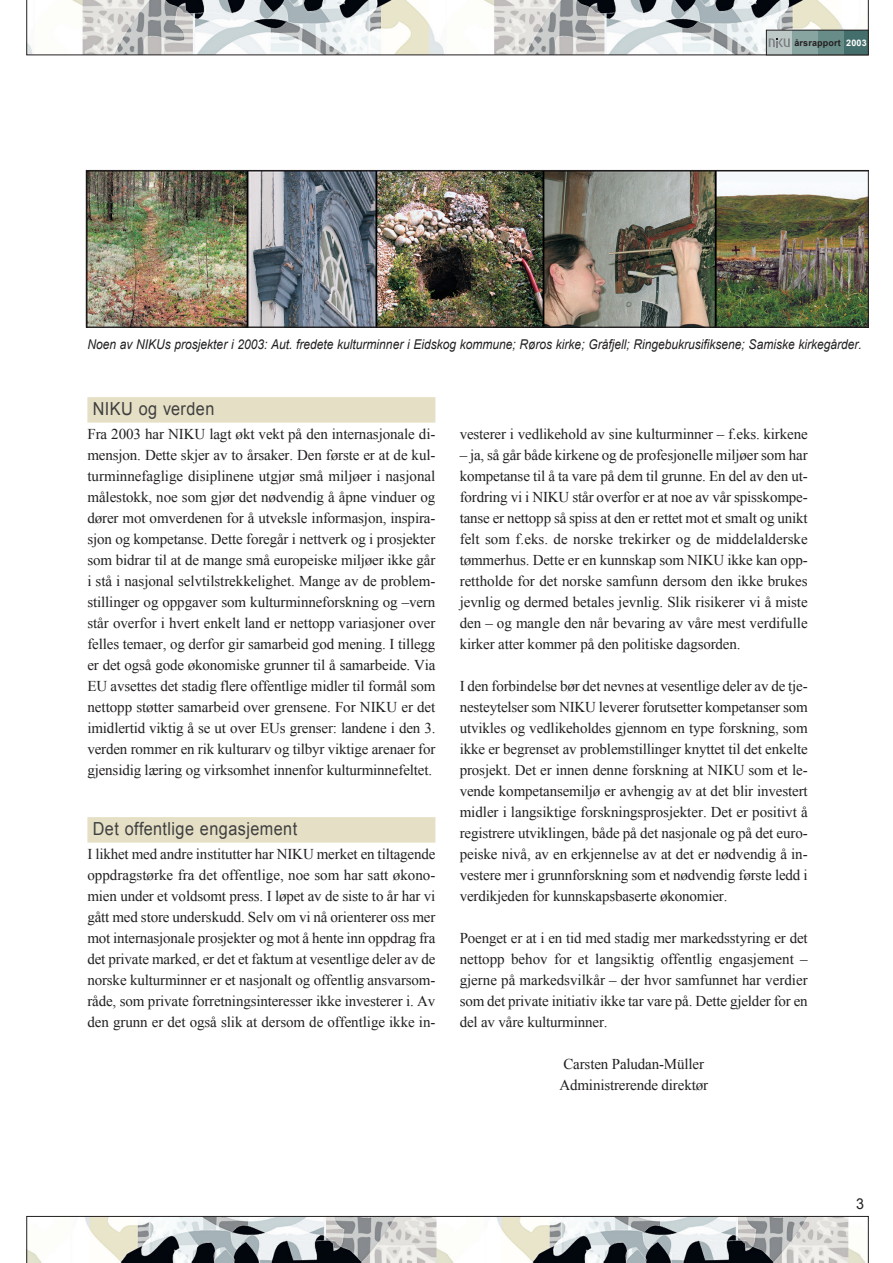
<style>
.page{position:relative;width:893px;height:1263px;background:#fff}
.page>*{position:absolute;margin:0;border:0;box-sizing:border-box;transform-origin:0 0}
.t1{font:18px "Arial";letter-spacing:.03em;color:#3f3f40;scale:.9 1}
.t2{font:15px/21px "Times New Roman";letter-spacing:-.01em;color:#231f20;text-align:justify}
.t3{font:15px "Arial";color:#231f20;scale:.95 1}
.t4{font:italic 13.5px "Arial";color:#231f20;scale:.89 1}
.t5{font:700 9px "Arial";letter-spacing:.015em;color:#231f20}
.s1{color:#fff}
</style>
<div class="page">
<svg style="left:26px;top:0;width:842px;height:55px"></svg>
<div style="left:87px;top:397px;width:348px;height:26px;background:#e5e0c5"></div>
<div style="left:87px;top:817px;width:348px;height:26px;background:#e5e0c5"></div>
<div style="left:842px;top:30px;width:26px;height:25px;background:#446e6b"></div>
<div style="left:817px;top:30px;width:26px;height:25px;background:#688c87"></div>
<div style="left:791px;top:30px;width:26px;height:25px;background:#89a5a1"></div>
<div style="left:766px;top:30px;width:26px;height:25px;background:#bdc9c7"></div>
<div style="left:766px;top:30px;width:102px;height:25px;border:1px solid #231f20"></div>
<svg style="left:768px;top:38px;width:21px;height:9px"></svg>
<svg style="left:26px;top:1216px;width:842px;height:47px"></svg>
<img style="left:88px;top:172px;width:778px;height:153px">
<div style="left:86px;top:170px;width:782px;height:157px;border:1px solid #231f20"></div>
<p class="t5" style="left:794px;top:38px;width:74px">årsrapport <span class="s1">2003</span></p>
<p class="t4" style="left:87px;top:337px;width:871px">Noen av NIKUs prosjekter i 2003: Aut. fredete kulturminner i Eidskog kommune; Røros kirke; Gråfjell; Ringebukrusifiksene; Samiske kirkegårder.</p>
<p class="t1" style="left:93px;top:399px;width:137px">NIKU og verden</p>
<p class="t2" style="left:87px;top:424px;width:349px">Fra 2003 har NIKU lagt økt vekt på den internasjonale di&shy;mensjon. Dette skjer av to årsaker. Den første er at de kul&shy;turminnefaglige disiplinene utgjør små miljøer i nasjonal målestokk, noe som gjør det nødvendig å åpne vinduer og dører mot omverdenen for å utveksle informasjon, inspira&shy;sjon og kompetanse. Dette foregår i nettverk og i prosjekter som bidrar til at de mange små europeiske miljøer ikke går i stå i nasjonal selvtilstrekkelighet. Mange av de problem&shy;stillinger og oppgaver som kulturminneforskning og –vern står overfor i hvert enkelt land er nettopp variasjoner over felles temaer, og derfor gir samarbeid god mening. I tillegg er det også gode økonomiske grunner til å samarbeide. Via EU avsettes det stadig flere offentlige midler til formål som nettopp støtter samarbeid over grensene. For NIKU er det imidlertid viktig å se ut over EUs grenser: landene i den 3. verden rommer en rik kulturarv og tilbyr viktige arenaer for gjensidig læring og virksomhet innenfor kulturminnefeltet.</p>
<p class="t1" style="left:93px;top:819px;width:228px">Det offentlige engasjement</p>
<p class="t2" style="left:87px;top:844px;width:349px">I likhet med andre institutter har NIKU merket en tiltagende oppdragstørke fra det offentlige, noe som har satt økono&shy;mien under et voldsomt press. I løpet av de siste to år har vi gått med store underskudd. Selv om vi nå orienterer oss mer mot internasjonale prosjekter og mot å hente inn oppdrag fra det private marked, er det et faktum at vesentlige deler av de norske kulturminner er et nasjonalt og offentlig ansvarsom&shy;råde, som private forretningsinteresser ikke investerer i. Av den grunn er det også slik at dersom de offentlige ikke in-</p>
<p class="t2" style="left:459px;top:424px;width:349px">vesterer i vedlikehold av sine kulturminner – f.eks. kirkene</p>
<p class="t2" style="left:459px;top:445px;width:349px">– ja, så går både kirkene og de profesjonelle miljøer som har kompetanse til å ta vare på dem til grunne. En del av den ut&shy;fordring vi i NIKU står overfor er at noe av vår spisskompe&shy;tanse er nettopp så spiss at den er rettet mot et smalt og unikt felt som f.eks. de norske trekirker og de middelalderske tømmerhus. Dette er en kunnskap som NIKU ikke kan opp&shy;rettholde for det norske samfunn dersom den ikke brukes jevnlig og dermed betales jevnlig. Slik risikerer vi å miste den – og mangle den når bevaring av våre mest verdifulle kirker atter kommer på den politiske dagsorden.</p>
<p class="t2" style="left:459px;top:676px;width:349px">I den forbindelse bør det nevnes at vesentlige deler av de tje&shy;nesteytelser som NIKU leverer forutsetter kompetanser som utvikles og vedlikeholdes gjennom en type forskning, som ikke er begrenset av problemstillinger knyttet til det enkelte prosjekt. Det er innen denne forskning at NIKU som et le&shy;vende kompetansemiljø er avhengig av at det blir investert midler i langsiktige forskningsprosjekter. Det er positivt å registrere utviklingen, både på det nasjonale og på det euro&shy;peiske nivå, av en erkjennelse av at det er nødvendig å in&shy;vestere mer i grunnforskning som et nødvendig første ledd i verdikjeden for kunnskapsbaserte økonomier.</p>
<p class="t2" style="left:459px;top:928px;width:349px">Poenget er at i en tid med stadig mer markedsstyring er det nettopp behov for et langsiktig offentlig engasjement – gjerne på markedsvilkår – der hvor samfunnet har verdier som det private initiativ ikke tar vare på. Dette gjelder for en del av våre kulturminner.</p>
<p class="t2" style="left:559px;top:1054px;width:150px">Carsten Paludan-Müller<br>Administrerende direktør</p>
<p class="t3" style="left:856px;top:1196px;width:10px">3</p>
</div>
